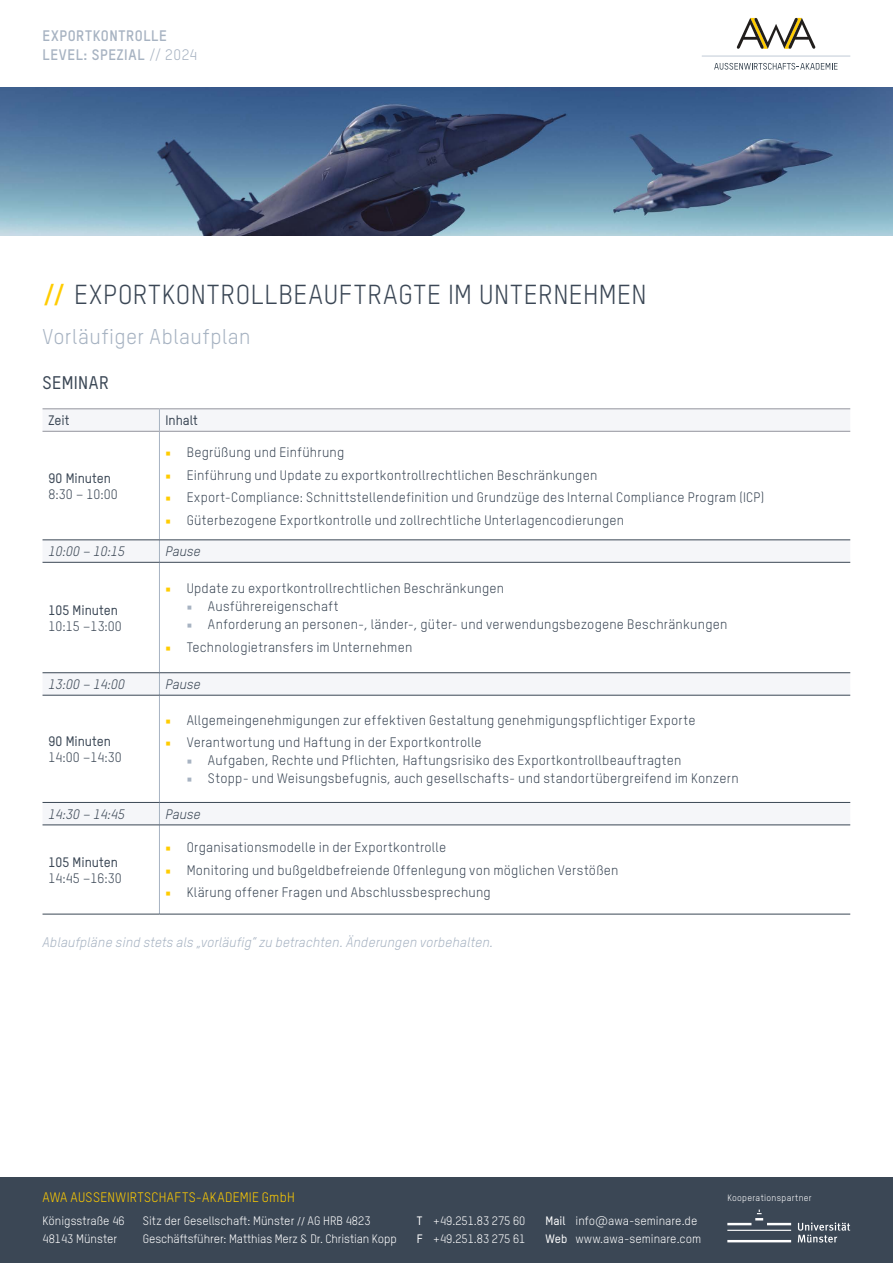
<style>
.page{position:relative;width:893px;height:1263px;background:#fff}
.page>*{position:absolute;margin:0;border:0;box-sizing:border-box;transform-origin:0 0}
.t1{font:27px "TSTARPRO";letter-spacing:.025em;color:#3b4755}
.t2{font:21px "TSTARPRO";letter-spacing:.02em;color:#a7b3c2}
.t3{font:500 18px "TSTARPRO";letter-spacing:.025em;color:#3b4755}
.t4{font:700 15px/19.5px "TSTARPRO";letter-spacing:.045em;color:#a7b3c2}
.t5{font:13.5px "TSTARPRO";letter-spacing:.015em;color:#3b4755}
.t6{font:italic 13.5px "TSTARPRO";letter-spacing:.01em;color:#a7b3c2}
.t7{font:500 13.5px "TSTARPRO";color:#3b4755}
.t8{font:italic 13.5px "TSTARPRO";color:#3b4755}
.t9{font:13.5px "TSTARPRO";letter-spacing:.02em;color:#fc0}
.t10{font:12px/18px "TSTARPRO";color:#fff}
.t11{font:9px "TSTARPRO";letter-spacing:.03em;color:#fff}
.s1{font-weight:400}
.s2{font-weight:700;color:#fc0}
.s3{font-family:"Minion Pro";color:#fc0}
.s4{font-family:"Minion Pro";color:#a7b3c2}
.s5{font-family:"Minion Pro"}
.s6{font-weight:500}
</style>
<div class="page">
<hr style="left:702px;top:55px;width:148px;height:2px;background:#d2d9e2">
<svg style="left:736px;top:18px;width:80px;height:31px"></svg>
<svg style="left:714px;top:63px;width:123px;height:7px"></svg>
<svg style="left:43px;top:409px;width:807px;height:416px"></svg>
<hr style="left:159px;top:432px;width:1px;height:108px;background:#a7b3c2">
<svg style="left:159px;top:541px;width:1px;height:21px"></svg>
<hr style="left:159px;top:562px;width:1px;height:110px;background:#a7b3c2">
<svg style="left:159px;top:673px;width:1px;height:22px"></svg>
<hr style="left:159px;top:695px;width:1px;height:107px;background:#a7b3c2">
<svg style="left:159px;top:803px;width:1px;height:22px"></svg>
<hr style="left:159px;top:825px;width:1px;height:89px;background:#a7b3c2">
<hr style="left:43px;top:408px;width:116px;height:1px;background:#93949d">
<hr style="left:159px;top:408px;width:691px;height:1px;background:#93949d">
<hr style="left:43px;top:431px;width:116px;height:1px;background:#93949d">
<hr style="left:159px;top:431px;width:691px;height:1px;background:#93949d">
<hr style="left:43px;top:540px;width:116px;height:1px;background:#3b4755">
<hr style="left:159px;top:540px;width:691px;height:1px;background:#3b4755">
<hr style="left:43px;top:562px;width:116px;height:1px;background:#3b4755">
<hr style="left:159px;top:562px;width:691px;height:1px;background:#3b4755">
<hr style="left:43px;top:672px;width:116px;height:1px;background:#3b4755">
<hr style="left:159px;top:672px;width:691px;height:1px;background:#3b4755">
<hr style="left:43px;top:695px;width:116px;height:1px;background:#3b4755">
<hr style="left:159px;top:695px;width:691px;height:1px;background:#3b4755">
<hr style="left:43px;top:802px;width:116px;height:1px;background:#3b4755">
<hr style="left:159px;top:802px;width:691px;height:1px;background:#3b4755">
<hr style="left:43px;top:825px;width:116px;height:1px;background:#3b4755">
<hr style="left:159px;top:825px;width:691px;height:1px;background:#3b4755">
<hr style="left:43px;top:914px;width:116px;height:1px;background:#3b4755">
<hr style="left:159px;top:914px;width:691px;height:1px;background:#3b4755">
<svg style="left:159px;top:409px;width:1px;height:22px"></svg>
<div style="left:0;top:1178px;width:893px;height:85px;background:#3b4755"></div>
<svg style="left:727px;top:1209px;width:123px;height:33px"></svg>
<img style="left:0;top:87px;width:893px;height:149px">
<p class="t4" style="left:43px;top:25px;width:156px">EXPORTKONTROLLE<br>LEVEL: SPEZIAL <span class="s1">// 2024</span></p>
<h1 class="t1" style="left:43px;top:276px;width:606px"><span class="s2">//</span> EXPORTKONTROLLBEAUFTRAGTE IM UNTERNEHMEN</h1>
<h2 class="t2" style="left:43px;top:322px;width:210px">Vorläufiger Ablaufplan</h2>
<h3 class="t3" style="left:43px;top:370px;width:68px">SEMINAR</h3>
<p class="t7" style="left:49px;top:411px;width:23px">Zeit</p>
<p class="t7" style="left:165px;top:411px;width:34px">Inhalt</p>
<p class="t7" style="left:49px;top:469px;width:64px">90 Minuten</p>
<p class="t5" style="left:49px;top:485px;width:71px">8:30 – 10:00</p>
<p class="t5" style="left:165px;top:443px;width:180px"><span class="s3">■</span> Begrüßung und Einführung</p>
<p class="t5" style="left:165px;top:466px;width:433px"><span class="s3">■</span> Einführung und Update zu exportkontrollrechtlichen Beschränkungen</p>
<p class="t5" style="left:165px;top:488px;width:600px"><span class="s3">■</span> Export-Compliance: Schnittstellendefinition und Grundzüge des Internal Compliance Program (ICP)</p>
<p class="t5" style="left:165px;top:511px;width:460px"><span class="s3">■</span> Güterbezogene Exportkontrolle und zollrechtliche Unterlagencodierungen</p>
<p class="t8" style="left:49px;top:542px;width:78px">10:00 – 10:15</p>
<p class="t8" style="left:165px;top:542px;width:37px">Pause</p>
<p class="t7" style="left:49px;top:601px;width:71px">105 Minuten</p>
<p class="t5" style="left:49px;top:617px;width:75px">10:15 –13:00</p>
<p class="t5" style="left:165px;top:580px;width:340px"><span class="s3">■</span> Update zu exportkontrollrechtlichen Beschränkungen</p>
<p class="t5" style="left:187px;top:598px;width:153px"><span class="s4">■</span> Ausführereigenschaft</p>
<p class="t5" style="left:187px;top:616px;width:542px"><span class="s4">■</span> Anforderung an personen-, länder-, güter- und verwendungsbezogene Beschränkungen</p>
<p class="t5" style="left:165px;top:638px;width:248px"><span class="s3">■</span> Technologietransfers im Unternehmen</p>
<p class="t8" style="left:49px;top:675px;width:78px">13:00 – 14:00</p>
<p class="t8" style="left:165px;top:675px;width:37px">Pause</p>
<p class="t7" style="left:49px;top:732px;width:64px">90 Minuten</p>
<p class="t5" style="left:49px;top:748px;width:75px">14:00 –14:30</p>
<p class="t5" style="left:165px;top:711px;width:532px"><span class="s3">■</span> Allgemeingenehmigungen zur effektiven Gestaltung genehmigungspflichtiger Exporte</p>
<p class="t5" style="left:165px;top:733px;width:318px"><span class="s3">■</span> Verantwortung und Haftung in der Exportkontrolle</p>
<p class="t5" style="left:187px;top:751px;width:496px"><span class="s4">■</span> Aufgaben, Rechte und Pflichten, Haftungsrisiko des Exportkontrollbeauftragten</p>
<p class="t5" style="left:187px;top:769px;width:554px"><span class="s4">■</span> Stopp- und Weisungsbefugnis, auch gesellschafts- und standortübergreifend im Konzern</p>
<p class="t8" style="left:49px;top:805px;width:78px">14:30 – 14:45</p>
<p class="t8" style="left:165px;top:805px;width:37px">Pause</p>
<p class="t7" style="left:49px;top:853px;width:71px">105 Minuten</p>
<p class="t5" style="left:49px;top:869px;width:75px">14:45 –16:30</p>
<p class="t5" style="left:165px;top:838px;width:282px"><span class="s3">■</span> Organisationsmodelle in der Exportkontrolle</p>
<p class="t5" style="left:165px;top:861px;width:455px"><span class="s3">■</span> Monitoring und bußgeldbefreiende Offenlegung von möglichen Verstößen</p>
<p class="t5" style="left:165px;top:883px;width:327px"><span class="s3">■</span> Klärung offener Fragen und Abschlussbesprechung</p>
<p class="t6" style="left:43px;top:933px;width:452px">Ablaufpläne sind stets als „vorläufig“ zu betrachten. Änderungen vorbehalten.</p>
<p class="t9" style="left:43px;top:1188px;width:254px">AWA AUSSENWIRTSCHAFTS-AKADEMIE GmbH</p>
<p class="t10" style="left:43px;top:1211px;width:84px">Königsstraße 46<br>48143 Münster</p>
<p class="t10" style="left:143px;top:1211px;width:255px">Sitz der Gesellschaft: Münster <span class="s5">//</span> AG HRB 4823<br>Geschäftsführer: Matthias Merz &amp; Dr. Christian Kopp</p>
<p class="t10" style="left:417px;top:1211px;width:110px"><span class="s6">T</span> +49.251.83 275 60<br><span class="s6">F</span> +49.251.83 275 61</p>
<p class="t10" style="left:546px;top:1211px;width:157px"><span class="s6">Mail</span> info@awa-seminare.de<br><span class="s6">Web</span> www.awa-seminare.com</p>
<p class="t11" style="left:727px;top:1192px;width:86px">Kooperationspartner</p>
</div>
